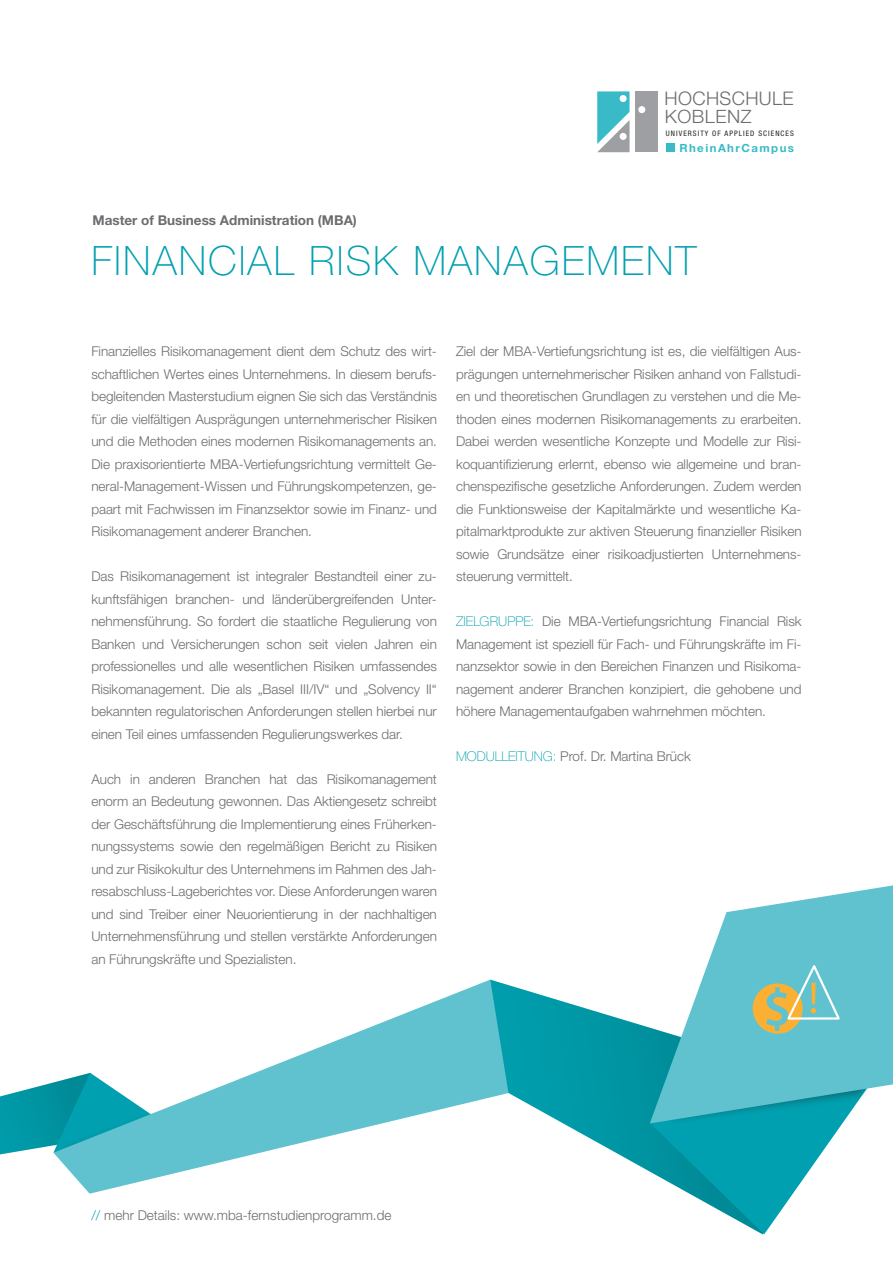
<style>
.page{position:relative;width:893px;height:1263px;background:#fff}
.page>*{position:absolute;margin:0;border:0;box-sizing:border-box;transform-origin:0 0}
.t1{font:45px "Gotham";color:#fbb034}
.t2{font:100 40.5px "Helvetica Neue LT Pro";letter-spacing:.05em;color:#00a0b0}
.t3{font:300 18.75px "Helvetica Neue LT Std";letter-spacing:.02em;color:#6c6d70}
.t4{font:300 18.45px "Helvetica Neue LT Std";letter-spacing:.025em;color:#6c6d70}
.t5{font:300 13.5px/22.5px "Helvetica Neue LT Pro";letter-spacing:-.005em;color:#6c6d70;text-align:justify}
.t6{font:700 13.5px "Helvetica Neue LT Pro";color:#6c6d70}
.t7{font:700 11.25px "Helvetica Neue LT Std";letter-spacing:.13em;color:#38bac7}
.t8{font:condensed 7.5px "Helvetica Neue LT Std";letter-spacing:.14em;color:#231f20}
.s1{font-weight:100;color:#00a0b0}
.s2{color:#00a0b0}
</style>
<div class="page">
<div style="left:636px;top:91px;width:22px;height:61px;background:#9d9fa2"></div>
<svg style="left:597px;top:91px;width:32px;height:61px;background:#6fbec6"></svg>
<div style="left:620px;top:95px;width:7px;height:7px;background:#fff;border-radius:50%"></div>
<div style="left:638px;top:106px;width:7px;height:7px;background:#fff;border-radius:50%"></div>
<div style="left:620px;top:133px;width:7px;height:7px;background:#fff;border-radius:50%"></div>
<div style="left:666px;top:144px;width:8px;height:8px;background:#38bac7"></div>
<svg style="left:0;top:1082px;width:53px;height:73px"></svg>
<svg style="left:53px;top:979px;width:437px;height:215px"></svg>
<svg style="left:490px;top:979px;width:160px;height:193px"></svg>
<svg style="left:650px;top:1123px;width:191px;height:111px;fill:#00a0b0"></svg>
<svg style="left:650px;top:885px;width:243px;height:238px;fill:#60c2ce"></svg>
<svg style="left:669px;top:960px;width:190px;height:153px;background:#6fc3c7"></svg>
<p class="t6" style="left:92px;top:211px;width:266px">Master of Business Administration (MBA)</p>
<h3 class="t3" style="left:665px;top:87px;width:131px">HOCHSCHULE</h3>
<h3 class="t4" style="left:665px;top:106px;width:88px">KOBLENZ</h3>
<p class="t8" style="left:666px;top:129px;width:129px">UNIVERSITY OF APPLIED SCIENCES</p>
<p class="t7" style="left:679px;top:141px;width:116px">RheinAhrCampus</p>
<h2 class="t2" style="left:91px;top:238px;width:607px">FINANCIAL RISK MANAGEMENT</h2>
<p class="t5" style="left:91px;top:340px;width:347px">Finanzielles Risikomanagement dient dem Schutz des wirt&shy;schaftlichen Wertes eines Unternehmens. In diesem berufs&shy;begleitenden Masterstudium eignen Sie sich das Verständnis für die vielfältigen Ausprägungen unternehmerischer Risiken und die Methoden eines modernen Risikomanagements an.<br>Die praxisorientierte MBA-Vertiefungsrichtung vermittelt Ge&shy;neral-Management-Wissen und Führungskompetenzen, ge&shy;paart mit Fachwissen im Finanzsektor sowie im Finanz- und Risikomanagement anderer Branchen.</p>
<p class="t5" style="left:91px;top:565px;width:347px">Das Risikomanagement ist integraler Bestandteil einer zu&shy;kunftsfähigen branchen- und länderübergreifenden Unter&shy;nehmensführung. So fordert die staatliche Regulierung von Banken und Versicherungen schon seit vielen Jahren ein professionelles und alle wesentlichen Risiken umfassendes Risikomanagement. Die als „Basel III/IV“ und „Solvency II“ bekannten regulatorischen Anforderungen stellen hierbei nur einen Teil eines umfassenden Regulierungswerkes dar.</p>
<p class="t5" style="left:91px;top:767px;width:347px">Auch in anderen Branchen hat das Risikomanagement enorm an Bedeutung gewonnen. Das Aktiengesetz schreibt der Geschäftsführung die Implementierung eines Früherken&shy;nungssystems sowie den regelmäßigen Bericht zu Risiken und zur Risikokultur des Unternehmens im Rahmen des Jah&shy;resabschluss-Lageberichtes vor. Diese Anforderungen waren und sind Treiber einer Neuorientierung in der nachhaltigen Unternehmensführung und stellen verstärkte Anforderungen an Führungskräfte und Spezialisten.</p>
<p class="t5" style="left:456px;top:340px;width:347px">Ziel der MBA-Vertiefungsrichtung ist es, die vielfältigen Aus&shy;prägungen unternehmerischer Risiken anhand von Fallstudi&shy;en und theoretischen Grundlagen zu verstehen und die Me&shy;thoden eines modernen Risikomanagements zu erarbeiten.<br>Dabei werden wesentliche Konzepte und Modelle zur Risi&shy;koquantifizierung erlernt, ebenso wie allgemeine und bran&shy;chenspezifische gesetzliche Anforderungen. Zudem werden die Funktionsweise der Kapitalmärkte und wesentliche Ka&shy;pitalmarktprodukte zur aktiven Steuerung finanzieller Risiken sowie Grundsätze einer risikoadjustierten Unternehmens&shy;steuerung vermittelt.</p>
<p class="t5" style="left:456px;top:610px;width:347px"><span class="s1">ZIELGRUPPE:</span> Die MBA-Vertiefungsrichtung Financial Risk Management ist speziell für Fach- und Führungskräfte im Fi&shy;nanzsektor sowie in den Bereichen Finanzen und Risikoma&shy;nagement anderer Branchen konzipiert, die gehobene und höhere Managementaufgaben wahrnehmen möchten.</p>
<p class="t5" style="left:456px;top:745px;width:236px"><span class="s1">MODULLEITUNG:</span> Prof. Dr. Martina Brück</p>
<h1 class="t1" style="left:808px;top:970px;width:12px">!</h1>
<p class="t5" style="left:91px;top:1203px;width:302px"><span class="s2">//</span> mehr Details: www.mba-fernstudienprogramm.de</p>
</div>
